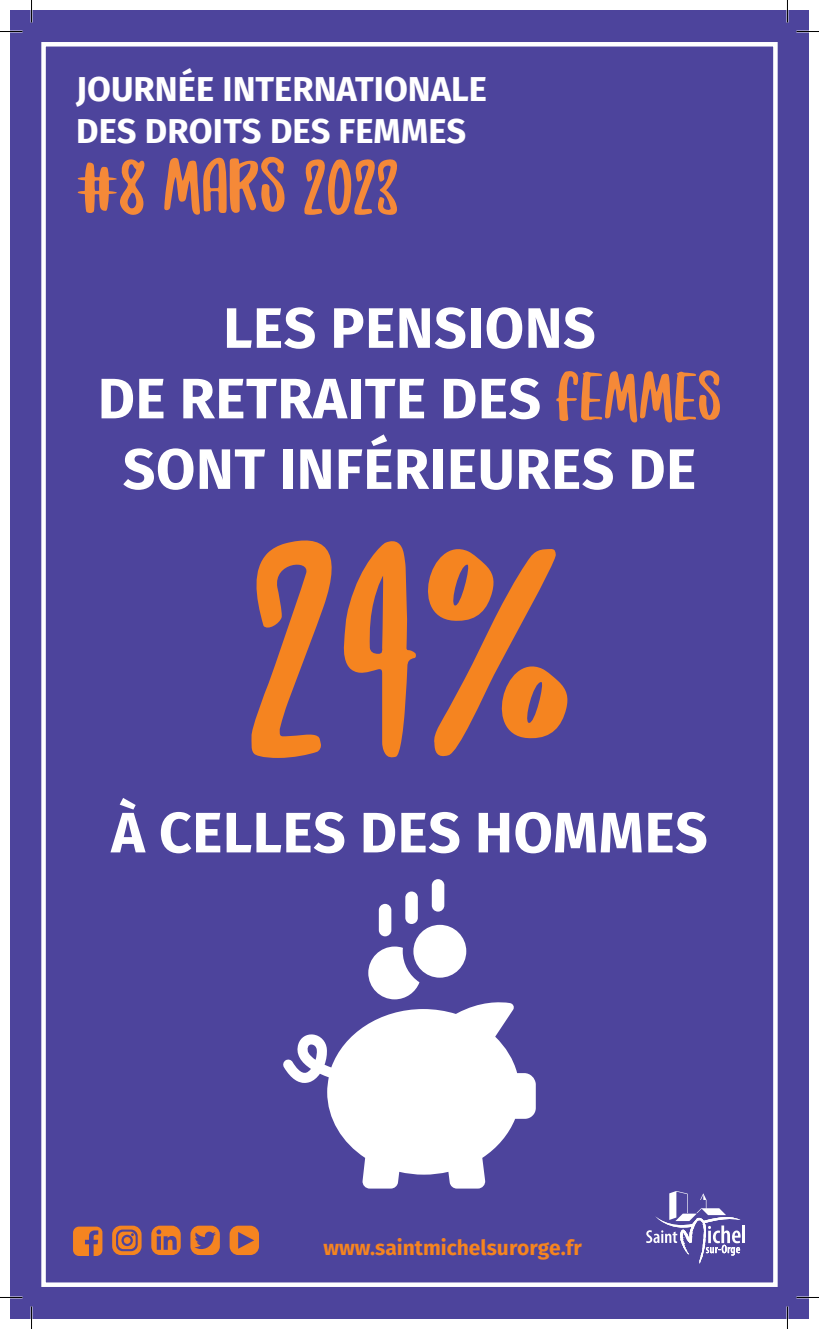
<style>
.page{position:relative;width:819px;height:1329px;background:#fff}
.page>*{position:absolute;margin:0;border:0;box-sizing:border-box;transform-origin:0 0}
.t1{font:300px "Amore";color:#f58420}
.t2{font:76.5px "Amore";color:#f58938}
.t3{font:700 57px/70.5px "Fira Sans";letter-spacing:.01em;color:#fff;text-align:center}
.t4{font:700 34.5px/41.4px "Fira Sans";color:#fff}
.t5{font:700 21px "Fira Sans";color:#f58420}
.s1{font-family:"Amore";font-weight:400;font-size:69px;color:#f58938}
</style>
<div class="page">
<div style="left:10px;top:10px;width:798px;height:1308px;background:#4d449c"></div>
<svg style="left:73px;top:1226px;width:29px;height:29px"></svg>
<svg style="left:112px;top:1225px;width:29px;height:29px"></svg>
<svg style="left:151px;top:1225px;width:30px;height:29px"></svg>
<svg style="left:190px;top:1225px;width:30px;height:29px"></svg>
<svg style="left:229px;top:1225px;width:30px;height:29px"></svg>
<hr style="left:742px;top:1225px;width:3px;height:18px;background:#fff">
<svg style="left:646px;top:1191px;width:94px;height:72px"></svg>
<div style="left:41px;top:42px;width:736px;height:1244px;border:4px solid #fff"></div>
<svg style="left:283px;top:1002px;width:252px;height:186px;fill:#fff"></svg>
<svg style="left:368px;top:946px;width:51px;height:53px"></svg>
<div style="left:413px;top:924px;width:53px;height:53px;background:#fff;border-radius:50%"></div>
<div style="left:431px;top:879px;width:13px;height:32px;background:#fff;border-radius:6px"></div>
<div style="left:405px;top:891px;width:12px;height:33px;background:#fff;border-radius:6px"></div>
<div style="left:378px;top:903px;width:13px;height:33px;background:#fff;border-radius:6px"></div>
<hr style="left:0;top:1296px;width:22px;height:2px;background:#fff">
<hr style="left:796px;top:1296px;width:22px;height:2px;background:#fff">
<hr style="left:786px;top:0;width:2px;height:23px;background:#fff">
<hr style="left:786px;top:1306px;width:2px;height:22px;background:#fff">
<svg style="left:0;top:31px;width:22px;height:1px"></svg>
<svg style="left:796px;top:31px;width:22px;height:1px"></svg>
<svg style="left:0;top:1297px;width:22px;height:1px"></svg>
<svg style="left:796px;top:1297px;width:22px;height:1px"></svg>
<svg style="left:31px;top:0;width:1px;height:23px"></svg>
<svg style="left:31px;top:1306px;width:1px;height:22px"></svg>
<svg style="left:786px;top:10px;width:1px;height:13px"></svg>
<svg style="left:786px;top:1306px;width:1px;height:13px"></svg>
<p class="t4" style="left:76px;top:71px;width:412px">JOURNÉE INTERNATIONALE<br>DES DROITS DES FEMMES</p>
<h2 class="t2" style="left:76px;top:162px;width:324px">#8 MARS 2023</h2>
<p class="t3" style="left:98px;top:297px;width:625px">LES PENSIONS<br>DE RETRAITE DES <span class="s1">FEMMES<br></span>SONT INFÉRIEURES DE</p>
<h1 class="t1" style="left:245px;top:550px;width:329px">24%</h1>
<p class="t3" style="left:111px;top:801px;width:597px">À CELLES DES HOMMES</p>
<p class="t5" style="left:323px;top:1233px;width:260px">www.saintmichelsurorge.fr</p>
</div>
